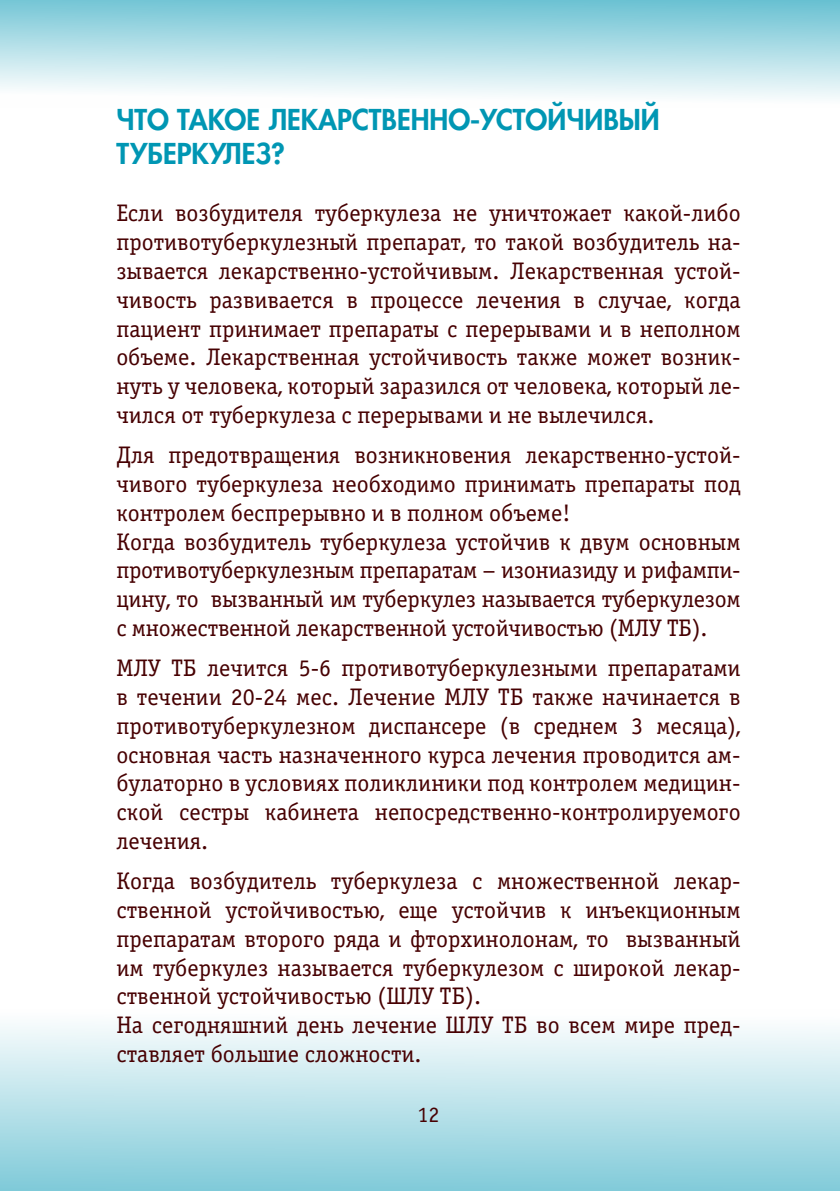
<style>
.page{position:relative;width:840px;height:1191px;background:#fff}
.page>*{position:absolute;margin:0;border:0;box-sizing:border-box;transform-origin:0 0}
.t1{font:800 28px "Favorit";color:#0096b3}
.t2{font:24px/28.8px "Officina Serif C";color:#470002;text-align:justify}
.t3{font:22px "Officina Serif C";color:#470002}
</style>
<div class="page">
<div style="left:0;top:0;width:839px;height:107px;background:linear-gradient(to bottom,#6ec3d3,#fff)"></div>
<div style="left:0;top:1009px;width:839px;height:182px;background:linear-gradient(to bottom,#fff,#81cbd9)"></div>
<p class="t1" style="left:116px;top:101px;width:79px">Что такое</p>
<p class="t1" style="left:268px;top:101px;width:18px">лекар</p>
<p class="t1" style="left:352px;top:101px;width:309px">ственно-устойчивый</p>
<p class="t1" style="left:116px;top:135px;width:17px">туберкулез</p>
<p class="t1" style="left:271px;top:135px;width:15px">?</p>
<p class="t2" style="left:116px;top:199px;width:625px">Если возбудителя туберкулеза не уничтожает какой-либо противотуберкулезный препарат, то такой возбудитель на&shy;зывается лекарственно-устойчивым. Лекарственная устой&shy;чивость развивается в процессе лечения в случае, когда пациент принимает препараты с перерывами и в неполном объеме. Лекарственная устойчивость также может возник&shy;нуть у человека, который заразился от человека, который ле&shy;чился от туберкулеза с перерывами и не вылечился.</p>
<p class="t2" style="left:116px;top:441px;width:625px;text-align:left">Для предотвращения возникновения лекарственно-устой&shy;чивого туберкулеза необходимо принимать препараты под контролем беспрерывно и в полном объеме!<br>Когда возбудитель туберкулеза устойчив к двум основным противотуберкулезным препаратам – изониазиду и рифампи&shy;цину, то вызванный им туберкулез называется туберкулезом с множественной лекарственной устойчивостью (МЛУ ТБ).</p>
<p class="t2" style="left:116px;top:654px;width:625px">МЛУ ТБ лечится 5-6 противотуберкулезными препаратами в течении 20-24 мес. Лечение МЛУ ТБ также начинается в противотуберкулезном диспансере (в среднем 3 месяца), основная часть назначенного курса лечения проводится ам&shy;булаторно в условиях поликлиники под контролем медицин&shy;ской сестры кабинета непосредственно-контролируемого лечения.</p>
<p class="t2" style="left:116px;top:867px;width:625px;text-align:left">Когда возбудитель туберкулеза с множественной лекар&shy;ственной устойчивостью, еще устойчив к инъекционным препаратам второго ряда и фторхинолонам, то вызванный им туберкулез называется туберкулезом с широкой лекар&shy;ственной устойчивостью (ШЛУ ТБ).<br>На сегодняшний день лечение ШЛУ ТБ во всем мире пред&shy;ставляет большие сложности.</p>
<p class="t3" style="left:417px;top:1103px;width:23px">12</p>
</div>
